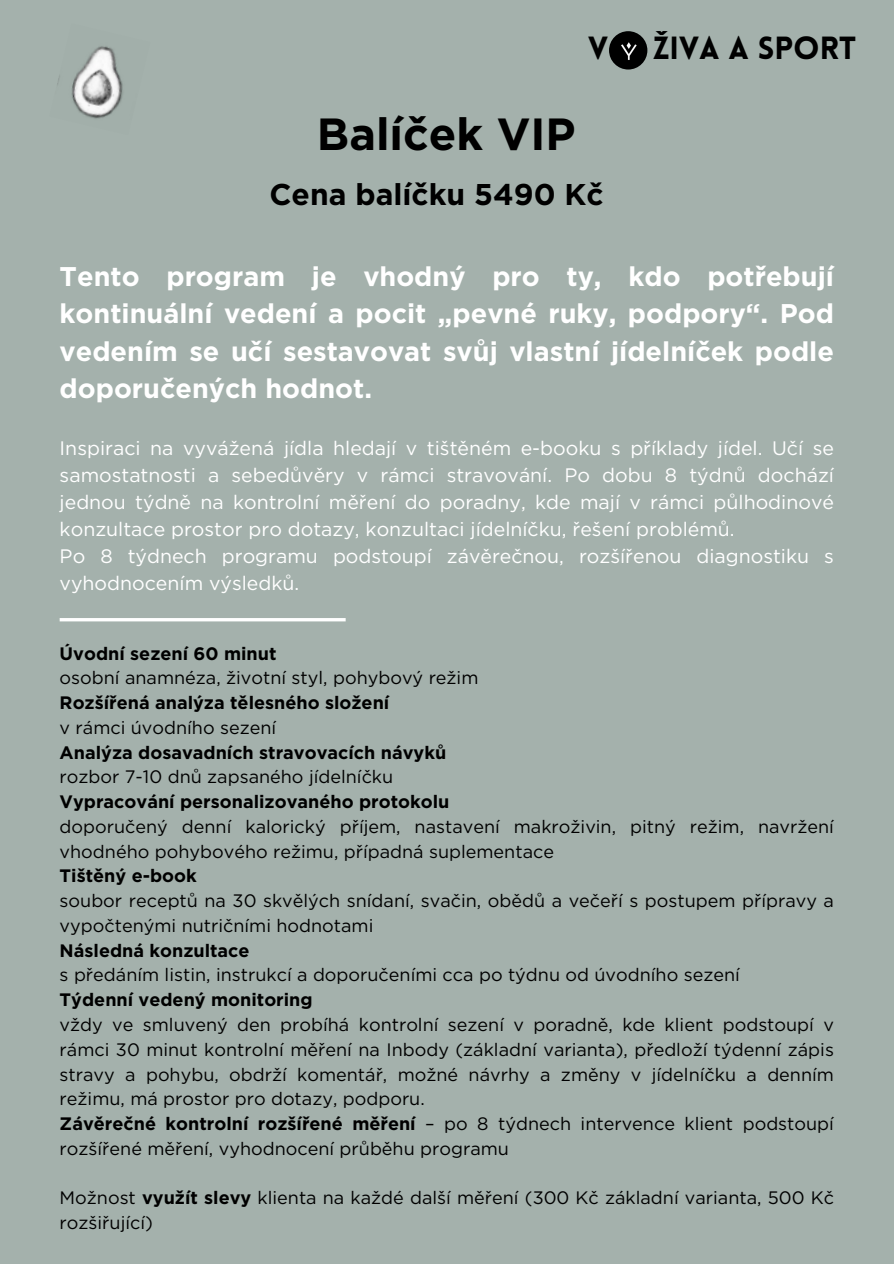
<style>
.page{position:relative;width:894px;height:1264px;background:#fff}
.page>*{position:absolute;margin:0;border:0;box-sizing:border-box;transform-origin:0 0}
.t1{font:700 45px "Gotham";color:#000}
.t2{font:900 31.35px "Lovelo";color:#000}
.t3{font:700 30px "Gotham";color:#000}
.t4{font:700 27px/37.2px "Gotham";color:#fff;text-align:justify}
.t5{font:19.5px/27px "Gotham";color:#fff;text-align:justify}
.t6{font:18px/24.8px "Gotham";color:#000}
.t7{font:700 18px "Gotham";color:#000}
.s1{font-weight:700}
</style>
<div class="page">
<div style="left:0;top:0;width:893px;height:1263px;background:#a4b1ac"></div>
<img style="left:609px;top:31px;width:38px;height:39px;border-radius:50%">
<hr style="left:60px;top:618px;width:285px;height:3px;background:#fff">
<img style="left:57px;top:46px;width:66px;height:73px">
<p class="t2" style="left:588px;top:35px;width:21px">V</p>
<p class="t2" style="left:652px;top:35px;width:205px">ŽIVA A SPORT</p>
<h4 class="t1" style="left:317px;top:107px;width:260px">Balíček VIP</h4>
<p class="t3" style="left:269px;top:176px;width:335px">Cena balíčku 5490 Kč</p>
<h2 class="t4" style="left:60px;top:258px;width:775px">Tento program je vhodný pro ty, kdo potřebují kontinuální vedení a pocit „pevné ruky, podpory“. Pod vedením se učí sestavovat svůj vlastní jídelníček podle doporučených hodnot.</h2>
<h1 class="t5" style="left:60px;top:434px;width:775px">Inspiraci na vyvážená jídla hledají v tištěném e-booku s příklady jídel. Učí se samostatnosti a sebedůvěry v rámci stravování. Po dobu 8 týdnů dochází jednou týdně na kontrolní měření do poradny, kde mají v rámci půlhodinové konzultace prostor pro dotazy, konzultaci jídelníčku, řešení problémů.</h1>
<h3 class="t5" style="left:60px;top:542px;width:775px">Po 8 týdnech programu podstoupí závěrečnou, rozšířenou diagnostiku s vyhodnocením výsledků.</h3>
<p class="t7" style="left:60px;top:642px;width:218px">Úvodní sezení 60 minut</p>
<p class="t6" style="left:60px;top:665px;width:420px">osobní anamnéza, životní styl, pohybový režim</p>
<p class="t7" style="left:60px;top:691px;width:331px">Rozšířená analýza tělesného složení</p>
<p class="t6" style="left:60px;top:715px;width:218px">v rámci úvodního sezení</p>
<p class="t7" style="left:60px;top:741px;width:388px">Analýza dosavadních stravovacích návyků</p>
<p class="t6" style="left:60px;top:764px;width:335px">rozbor 7-10 dnů zapsaného jídelníčku</p>
<p class="t7" style="left:60px;top:790px;width:391px">Vypracování personalizovaného protokolu</p>
<p class="t6" style="left:60px;top:814px;width:775px">doporučený denní kalorický příjem, nastavení makroživin, pitný režim, navržení vhodného pohybového režimu, případná suplementace</p>
<p class="t7" style="left:60px;top:865px;width:139px">Tištěný e-book</p>
<p class="t6" style="left:60px;top:888px;width:775px">soubor receptů na 30 skvělých snídaní, svačin, obědů a večeří s postupem přípravy a vypočtenými nutričními hodnotami</p>
<p class="t7" style="left:60px;top:939px;width:191px">Následná konzultace</p>
<p class="t6" style="left:60px;top:962px;width:681px">s předáním listin, instrukcí a doporučeními cca po týdnu od úvodního sezení</p>
<p class="t7" style="left:60px;top:988px;width:254px">Týdenní vedený monitoring</p>
<p class="t6" style="left:60px;top:1012px;width:775px;text-align:justify">vždy ve smluvený den probíhá kontrolní sezení v poradně, kde klient podstoupí v rámci 30 minut kontrolní měření na Inbody (základní varianta), předloží týdenní zápis stravy a pohybu, obdrží komentář, možné návrhy a změny v jídelníčku a denním režimu, má prostor pro dotazy, podporu.</p>
<p class="t6" style="left:60px;top:1111px;width:775px"><span class="s1">Závěrečné kontrolní rozšířené měření</span> – po 8 týdnech intervence klient podstoupí rozšířené měření, vyhodnocení průběhu programu</p>
<p class="t6" style="left:60px;top:1185px;width:775px">Možnost <span class="s1">využít slevy</span> klienta na každé další měření (300 Kč základní varianta, 500 Kč rozšiřující)</p>
</div>
